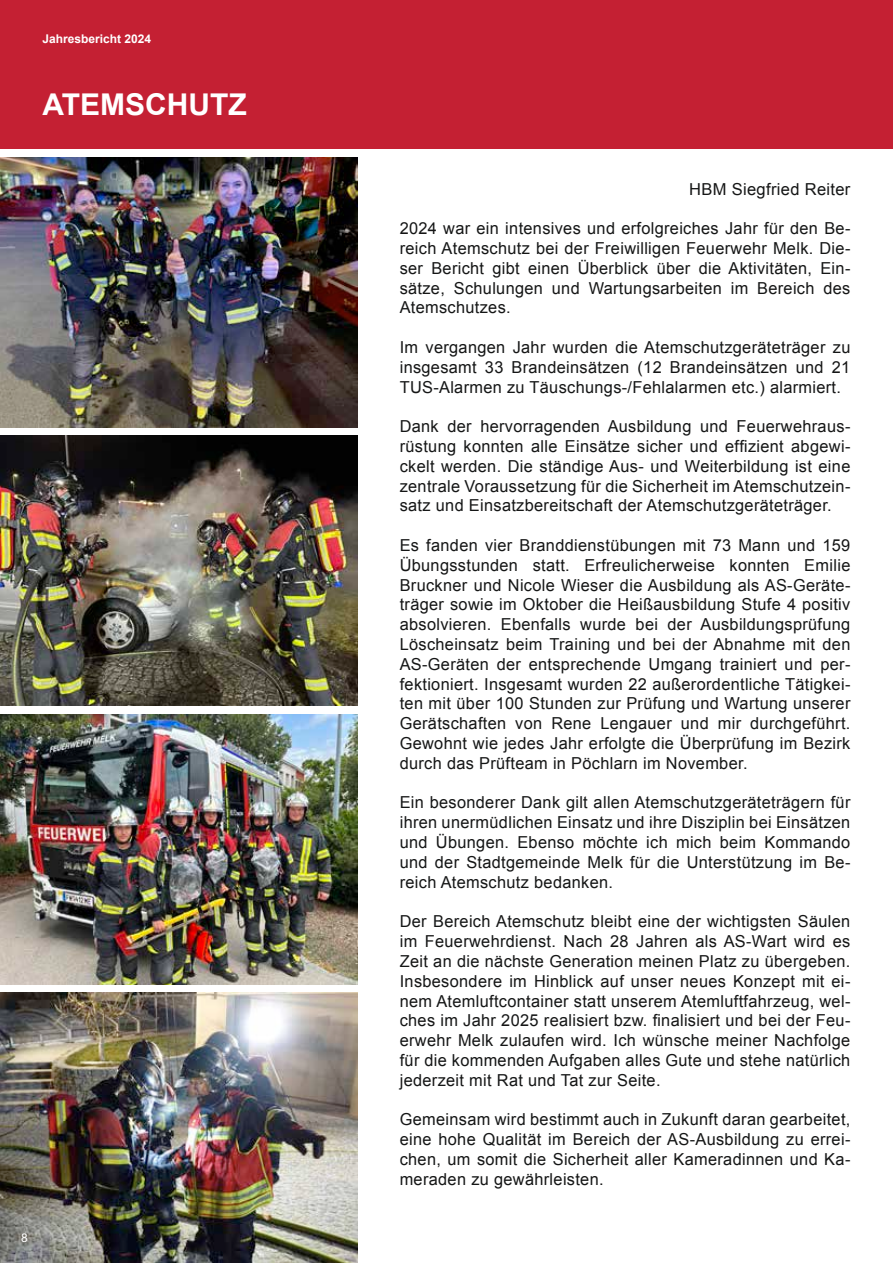
<style>
.page{position:relative;width:893px;height:1263px;background:#fff}
.page>*{position:absolute;margin:0;border:0;box-sizing:border-box;transform-origin:0 0}
.t1{font:700 30px "Arial";color:#fff}
.t2{font:16.5px/19.8px "Arial";letter-spacing:.02em;color:#151616;text-align:justify}
.t3{font:700 12px "Arial";color:#fff}
.t4{font:12px "Arial";color:#fff}
</style>
<div class="page">
<img style="left:0;top:993px;width:357px;height:270px">
<div style="left:0;top:0;width:893px;height:149px;background:#c42033"></div>
<img style="left:0;top:157px;width:357px;height:270px">
<img style="left:0;top:436px;width:357px;height:270px">
<img style="left:0;top:714px;width:357px;height:270px">
<p class="t3" style="left:43px;top:30px;width:110px">Jahresbericht 2024</p>
<h1 class="t1" style="left:43px;top:85px;width:206px">ATEMSCHUTZ</h1>
<p class="t4" style="left:21px;top:1230px;width:8px">8</p>
<p class="t2" style="left:689px;top:179px;width:163px">HBM Siegfried Reiter</p>
<p class="t2" style="left:400px;top:219px;width:452px">2024 war ein intensives und erfolgreiches Jahr für den Be&shy;reich Atemschutz bei der Freiwilligen Feuerwehr Melk. Die&shy;ser Bericht gibt einen Überblick über die Aktivitäten, Ein&shy;sätze, Schulungen und Wartungsarbeiten im Bereich des Atemschutzes.</p>
<p class="t2" style="left:400px;top:337px;width:452px">Im vergangen Jahr wurden die Atemschutzgeräteträger zu insgesamt 33 Brandeinsätzen (12 Brandeinsätzen und 21<br>TUS-Alarmen zu Täuschungs-/Fehlalarmen etc.) alarmiert.</p>
<p class="t2" style="left:400px;top:417px;width:452px">Dank der hervorragenden Ausbildung und Feuerwehraus&shy;rüstung konnten alle Einsätze sicher und effizient abgewi&shy;ckelt werden. Die ständige Aus- und Weiterbildung ist eine zentrale Voraussetzung für die Sicherheit im Atemschutzein&shy;satz und Einsatzbereitschaft der Atemschutzgeräteträger.</p>
<p class="t2" style="left:400px;top:535px;width:452px">Es fanden vier Branddienstübungen mit 73 Mann und 159<br>Übungsstunden statt. Erfreulicherweise konnten Emilie Bruckner und Nicole Wieser die Ausbildung als AS-Geräte&shy;träger sowie im Oktober die Heißausbildung Stufe 4 positiv absolvieren. Ebenfalls wurde bei der Ausbildungsprüfung Löscheinsatz beim Training und bei der Abnahme mit den AS-Geräten der entsprechende Umgang trainiert und per&shy;fektioniert. Insgesamt wurden 22 außerordentliche Tätigkei&shy;ten mit über 100 Stunden zur Prüfung und Wartung unserer Gerätschaften von Rene Lengauer und mir durchgeführt.<br>Gewohnt wie jedes Jahr erfolgte die Überprüfung im Bezirk durch das Prüfteam in Pöchlarn im November.</p>
<p class="t2" style="left:400px;top:793px;width:452px">Ein besonderer Dank gilt allen Atemschutzgeräteträgern für ihren unermüdlichen Einsatz und ihre Disziplin bei Einsätzen und Übungen. Ebenso möchte ich mich beim Kommando und der Stadtgemeinde Melk für die Unterstützung im Be&shy;reich Atemschutz bedanken.</p>
<p class="t2" style="left:400px;top:912px;width:452px">Der Bereich Atemschutz bleibt eine der wichtigsten Säulen im Feuerwehrdienst. Nach 28 Jahren als AS-Wart wird es Zeit an die nächste Generation meinen Platz zu übergeben.<br>Insbesondere im Hinblick auf unser neues Konzept mit ei&shy;nem Atemluftcontainer statt unserem Atemluftfahrzeug, wel&shy;ches im Jahr 2025 realisiert bzw. finalisiert und bei der Feu&shy;erwehr Melk zulaufen wird. Ich wünsche meiner Nachfolge für die kommenden Aufgaben alles Gute und stehe natürlich jederzeit mit Rat und Tat zur Seite.</p>
<p class="t2" style="left:400px;top:1110px;width:452px">Gemeinsam wird bestimmt auch in Zukunft daran gearbeitet, eine hohe Qualität im Bereich der AS-Ausbildung zu errei&shy;chen, um somit die Sicherheit aller Kameradinnen und Ka&shy;meraden zu gewährleisten.</p>
</div>
